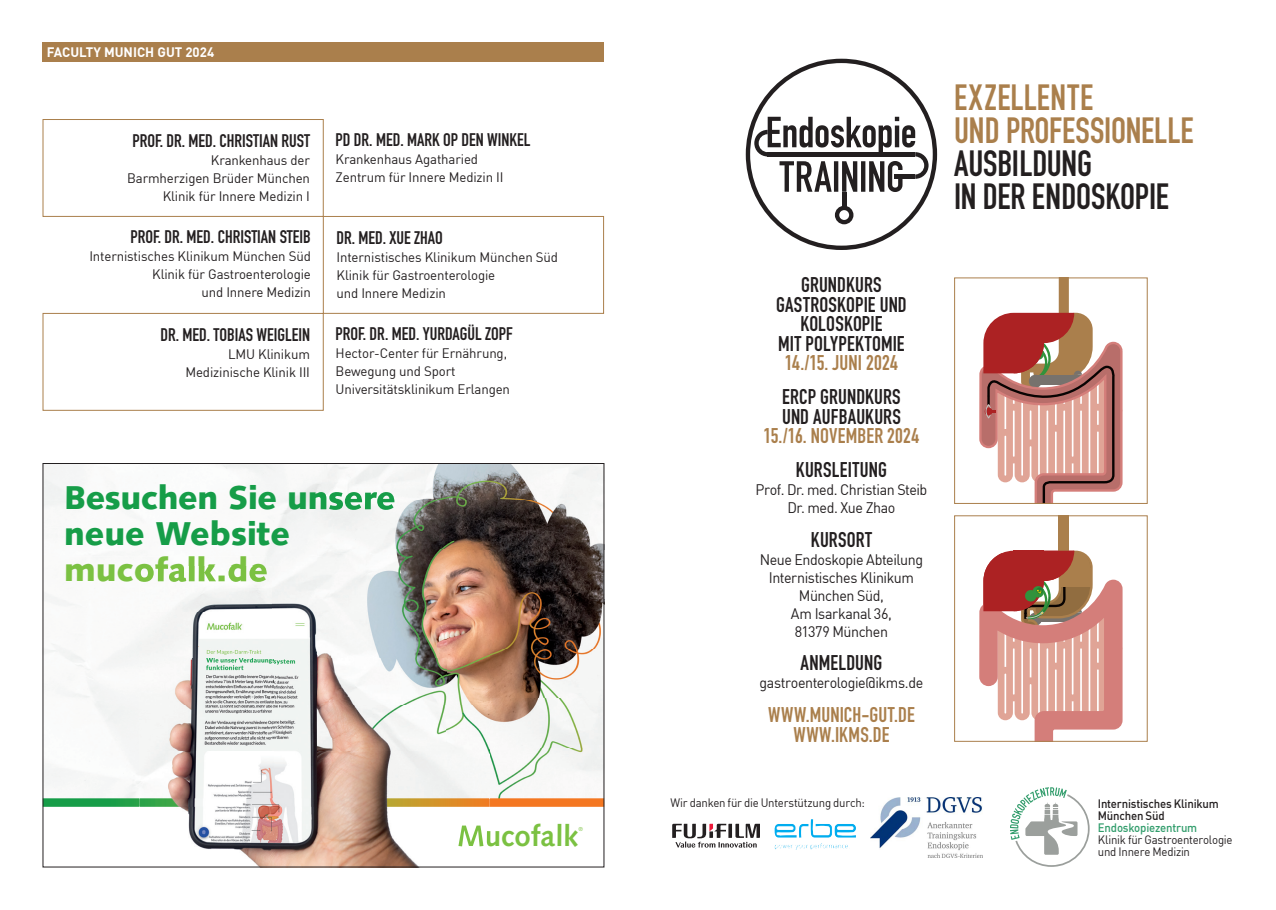
<style>
.page{position:relative;width:1276px;height:910px;background:#fff}
.page>*{position:absolute;margin:0;border:0;box-sizing:border-box;transform-origin:0 0}
.t1{font:700 36px/33px "DIN Condensed";color:#aa7f4c}
.t2{font:700 36px/33px "DIN Condensed";letter-spacing:-.005em;color:#231f20}
.t3{font:900 33px/36px "Syntax LT Std";letter-spacing:-.01em;color:#169d48}
.t4{font:900 33px "Syntax LT Std";color:#7bc142}
.t5{font:700 29.55px "Syntax LT Std";color:#7bc142}
.t6{font:700 21px/19.5px "DIN Condensed";letter-spacing:.005em;color:#231f20;text-align:center}
.t7{font:700 21px/19.5px "DIN Condensed";letter-spacing:.005em;color:#aa7f4c;text-align:center}
.t8{font:700 18px "DIN Condensed";color:#231f20}
.t9{font:15px/18px "DIN Offc";letter-spacing:-.03em;color:#231f20;text-align:center;scale:.95 1}
.t10{font:13.5px/18px "DIN Offc";letter-spacing:-.01em;color:#231f20;text-align:right}
.t11{font:700 13.5px "DIN Offc";color:#fff}
.t12{font:12px/12px "DIN Offc";letter-spacing:-.02em;color:#231f20;scale:.95 1}
.t13{font:500 12px/12px "DIN Offc";letter-spacing:-.02em;color:#231f20;scale:.95 1}
.t14{font:500 12px "DIN Offc";letter-spacing:-.02em;color:#329d6c;scale:.95 1}
.t15{font:5.7px "Syntax LT Std";color:#7bc142}
</style>
<div class="page">
<svg style="left:979px;top:517px;width:143px;height:223px"></svg>
<div style="left:954px;top:515px;width:193px;height:227px;border:1px solid #aa7f4c"></div>
<img style="left:66px;top:556px;width:201px;height:26px">
<img style="left:317px;top:465px;width:285px;height:85px">
<img style="left:319px;top:550px;width:148px;height:16px">
<img style="left:467px;top:550px;width:135px;height:49px">
<img style="left:489px;top:599px;width:113px;height:199px">
<img style="left:317px;top:484px;width:78px;height:26px">
<svg style="left:45px;top:798px;width:557px;height:9px"></svg>
<img style="left:139px;top:566px;width:350px;height:299px">
<img style="left:139px;top:566px;width:128px;height:16px">
<img style="left:458px;top:824px;width:31px;height:23px">
<div style="left:43px;top:43px;width:561px;height:19px;background:#aa7f4c"></div>
<svg style="left:746px;top:59px;width:191px;height:191px"></svg>
<svg style="left:979px;top:279px;width:144px;height:223px"></svg>
<div style="left:954px;top:277px;width:193px;height:227px;border:1px solid #aa7f4c"></div>
<svg style="left:672px;top:824px;width:88px;height:24px"></svg>
<img style="left:774px;top:819px;width:64px;height:19px">
<img style="left:871px;top:798px;width:111px;height:59px">
<div style="left:43px;top:119px;width:281px;height:98px;border:1px solid #aa7f4c"></div>
<div style="left:43px;top:313px;width:281px;height:98px;border:1px solid #aa7f4c"></div>
<div style="left:323px;top:216px;width:281px;height:98px;border:1px solid #aa7f4c"></div>
<svg style="left:1010px;top:787px;width:79px;height:80px"></svg>
<p class="t11" style="left:47px;top:43px;width:169px">FACULTY MUNICH GUT 2024</p>
<h3 class="t8" style="left:132px;top:129px;width:179px">PROF. DR. MED. CHRISTIAN RUST</h3>
<p class="t10" style="left:127px;top:151px;width:184px">Krankenhaus der<br>Barmherzigen Brüder München<br>Klinik für Innere Medizin I</p>
<h3 class="t8" style="left:131px;top:225px;width:182px">PROF. DR. MED. CHRISTIAN STEIB</h3>
<p class="t10" style="left:89px;top:247px;width:223px">Internistisches Klinikum München Süd<br>Klinik für Gastroenterologie<br>und Innere Medizin</p>
<h3 class="t8" style="left:160px;top:323px;width:151px">DR. MED. TOBIAS WEIGLEIN</h3>
<p class="t10" style="left:185px;top:345px;width:126px">LMU Klinikum<br>Medizinische Klinik III</p>
<h3 class="t8" style="left:336px;top:128px;width:196px">PD DR. MED. MARK OP DEN WINKEL</h3>
<p class="t10" style="left:336px;top:150px;width:169px;text-align:left">Krankenhaus Agatharied<br>Zentrum für Innere Medizin II</p>
<h3 class="t8" style="left:336px;top:226px;width:108px">DR. MED. XUE ZHAO</h3>
<p class="t10" style="left:336px;top:248px;width:223px;text-align:left">Internistisches Klinikum München Süd<br>Klinik für Gastroenterologie<br>und Innere Medizin</p>
<h3 class="t8" style="left:336px;top:322px;width:179px">PROF. DR. MED. YURDAGÜL ZOPF</h3>
<p class="t10" style="left:336px;top:344px;width:176px;text-align:left">Hector-Center für Ernährung,<br>Bewegung und Sport<br>Universitätsklinikum Erlangen</p>
<h2 class="t3" style="left:64px;top:480px;width:333px">Besuchen Sie unsere neue Website</h2>
<h2 class="t4" style="left:64px;top:550px;width:205px">mucofalk.de</h2>
<h3 class="t5" style="left:457px;top:819px;width:123px">Mucofalk</h3>
<p class="t15" style="left:578px;top:825px;width:6px">®</p>
<h3 class="t6" style="left:776px;top:275px;width:132px">GRUNDKURS<br>GASTROSKOPIE UND<br>KOLOSKOPIE<br>MIT POLYPEKTOMIE</h3>
<h3 class="t7" style="left:785px;top:353px;width:115px">14./15. JUNI 2024</h3>
<h3 class="t6" style="left:782px;top:387px;width:120px;text-align:left">ERCP GRUNDKURS<br>UND AUFBAUKURS</h3>
<h3 class="t7" style="left:763px;top:426px;width:157px">15./16. NOVEMBER 2024</h3>
<h3 class="t6" style="left:796px;top:460px;width:92px">KURSLEITUNG</h3>
<p class="t9" style="left:755px;top:480px;width:182px">Prof. Dr. med. Christian Steib<br>Dr. med. Xue Zhao</p>
<h3 class="t6" style="left:811px;top:529px;width:62px">KURSORT</h3>
<p class="t9" style="left:759px;top:550px;width:174px">Neue Endoskopie Abteilung<br>Internistisches Klinikum<br>München Süd,<br>Am Isarkanal 36,<br>81379 München</p>
<h3 class="t6" style="left:800px;top:653px;width:83px">ANMELDUNG</h3>
<p class="t9" style="left:759px;top:674px;width:174px">gastroenterologie@ikms.de</p>
<h3 class="t7" style="left:768px;top:705px;width:148px">WWW.MUNICH-GUT.DE<br>WWW.IKMS.DE</h3>
<p class="t12" style="left:670px;top:796px;width:206px">Wir danken für die Unterstützung durch:</p>
<h1 class="t1" style="left:954px;top:80px;width:241px">EXZELLENTE<br>UND PROFESSIONELLE</h1>
<h1 class="t2" style="left:954px;top:146px;width:216px">AUSBILDUNG<br>IN DER ENDOSKOPIE</h1>
<p class="t13" style="left:1098px;top:798px;width:129px">Internistisches Klinikum<br>München Süd</p>
<p class="t14" style="left:1098px;top:820px;width:106px">Endoskopiezentrum</p>
<p class="t12" style="left:1098px;top:834px;width:143px">Klinik für Gastroenterologie und Innere Medizin</p>
</div>
